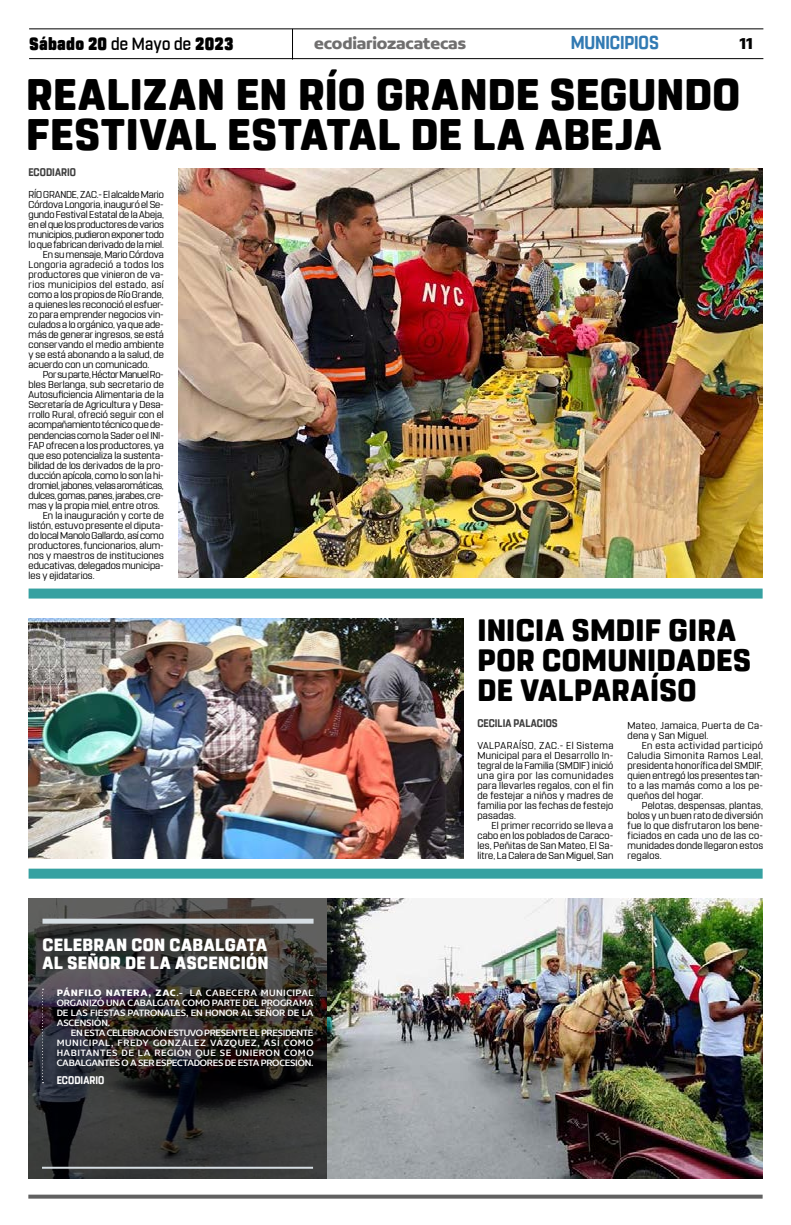
<style>
.page{position:relative;width:791px;height:1225px;background:#fff}
.page>*{position:absolute;margin:0;border:0;box-sizing:border-box;transform-origin:0 0}
.t1{font:800 44px/40px "Rohn Rounded";letter-spacing:.01em;color:#000}
.t2{font:800 30.8px/30px "Rohn Rounded";letter-spacing:.01em;color:#000}
.t3{font:700 18.6px "Rohn Rounded";letter-spacing:-.01em;color:#327ab3;scale:.91 1}
.t4{font:800 17.6px/18px "Rohn Rounded";letter-spacing:.02em;color:#fff}
.t5{font:900 17.6px "Rohn Rounded";letter-spacing:.015em;color:#000;scale:.91 1}
.t6{font:700 16.9px "Concord";letter-spacing:-.01em;color:#706f6f}
.t7{font:700 16.9px "Concord";color:#000}
.t8{font:700 11px "Rohn Rounded";letter-spacing:.005em;color:#3d3d3d;scale:.91 1}
.t9{font:700 11px "Rohn Rounded";letter-spacing:.005em;color:#fff;scale:.91 1}
.t10{font:10px/10px "Rohn Rounded";letter-spacing:.005em;color:#000;text-align:justify}
.t11{font:10px/10px "Concord";letter-spacing:-.02em;color:#fff;text-align:justify}
.t12{font:10px "Rohn Rounded";letter-spacing:-.02em;color:#000}
.t13{font:10px "Rohn Rounded";letter-spacing:-.015em;color:#000}
.t14{font:10px "Rohn Rounded";letter-spacing:-.025em;color:#000}
.t15{font:10px/10px "Rohn Rounded";letter-spacing:.03em;color:#000}
.t16{font:10px "Rohn Rounded";letter-spacing:.04em;color:#000}
.t17{font:10px "Rohn Rounded";letter-spacing:.035em;color:#000}
.s1{font-weight:500}
.s2{font-weight:700}
</style>
<div class="page">
<img style="left:328px;top:898px;width:434px;height:280px">
<svg style="left:28px;top:1194px;width:735px;height:4px;background:#7a7a7a"></svg>
<hr style="left:29px;top:28px;width:734px;height:1px;background:#000">
<hr style="left:29px;top:58px;width:734px;height:1px;background:#000">
<hr style="left:292px;top:29px;width:1px;height:31px;background:#000">
<div style="left:29px;top:588px;width:734px;height:10px;background:#36a1a1"></div>
<div style="left:29px;top:868px;width:734px;height:10px;background:#36a1a1"></div>
<svg style="left:28px;top:898px;width:300px;height:280px;background:#323131"></svg>
<svg style="left:42px;top:988px;width:2px;height:95px"></svg>
<div style="left:43px;top:918px;width:271px;height:5px;background:#d6dee3"></div>
<hr style="left:42px;top:1166px;width:271px;height:2px;background:#d6dee3">
<img style="left:178px;top:168px;width:585px;height:410px">
<img style="left:28px;top:618px;width:435px;height:240px">
<h3 class="t5" style="left:29px;top:33px;width:226px">Sábado 20 <span class="s1">de Mayo de</span> 2023</h3>
<h3 class="t6" style="left:314px;top:33px;width:153px">ecodiariozacatecas</h3>
<h3 class="t3" style="left:571px;top:32px;width:98px">MUNICIPIOS</h3>
<h3 class="t7" style="left:739px;top:33px;width:15px">11</h3>
<h1 class="t1" style="left:26px;top:75px;width:715px">REALIZAN EN RÍO GRANDE SEGUNDO<br>FESTIVAL ESTATAL DE LA ABEJA</h1>
<p class="t13" style="left:29px;top:189px;width:137px">RÍO GRANDE, ZAC.- El alcalde Mario</p>
<p class="t10" style="left:29px;top:200px;width:137px">Córdova Longoria, inauguró el Se-</p>
<p class="t10" style="left:29px;top:210px;width:137px">gundo Festival Estatal de la Abeja,</p>
<p class="t13" style="left:29px;top:219px;width:137px">en el que los productores de varios</p>
<p class="t12" style="left:29px;top:229px;width:137px">municipios, pudieron exponer todo</p>
<p class="t10" style="left:29px;top:240px;width:137px">lo que fabrican derivado de la miel.</p>
<p class="t10" style="left:43px;top:250px;width:123px">En su mensaje, Mario Córdova</p>
<p class="t17" style="left:29px;top:259px;width:137px">Longoria agradeció a todos los</p>
<p class="t10" style="left:29px;top:270px;width:137px">productores que vinieron de va-</p>
<p class="t16" style="left:29px;top:279px;width:137px">rios municipios del estado, así</p>
<p class="t10" style="left:29px;top:290px;width:137px">como a los propios de Río Grande,</p>
<p class="t10" style="left:29px;top:300px;width:137px">a quienes les reconoció el esfuer-</p>
<p class="t10" style="left:29px;top:310px;width:137px">zo para emprender negocios vin-</p>
<p class="t10" style="left:29px;top:320px;width:137px">culados a lo orgánico, ya que ade-</p>
<p class="t10" style="left:29px;top:330px;width:137px">más de generar ingresos, se está</p>
<p class="t10" style="left:29px;top:340px;width:137px">conservando el medio ambiente</p>
<p class="t10" style="left:29px;top:350px;width:137px">y se está abonando a la salud, de</p>
<p class="t10" style="left:29px;top:360px;width:122px">acuerdo con un comunicado.</p>
<p class="t14" style="left:43px;top:369px;width:123px">Por su parte, Héctor Manuel Ro-</p>
<p class="t10" style="left:29px;top:380px;width:137px">bles Berlanga, sub secretario de</p>
<p class="t10" style="left:29px;top:390px;width:137px">Autosuficiencia Alimentaria de la</p>
<p class="t10" style="left:29px;top:400px;width:137px">Secretaría de Agricultura y Desa-</p>
<p class="t10" style="left:29px;top:410px;width:137px">rrollo Rural, ofreció seguir con el</p>
<p class="t10" style="left:29px;top:420px;width:137px">acompañamiento técnico que de-</p>
<p class="t10" style="left:29px;top:430px;width:137px">pendencias como la Sader o el INI-</p>
<p class="t10" style="left:29px;top:440px;width:137px">FAP ofrecen a los productores, ya</p>
<p class="t10" style="left:29px;top:450px;width:137px">que eso potencializa la sustenta-</p>
<p class="t10" style="left:29px;top:460px;width:137px">bilidad de los derivados de la pro-</p>
<p class="t10" style="left:29px;top:470px;width:137px">ducción apícola, como lo son la hi-</p>
<p class="t14" style="left:29px;top:479px;width:137px">dromiel, jabones, velas aromáticas,</p>
<p class="t12" style="left:29px;top:489px;width:137px">dulces, gomas, panes, jarabes, cre-</p>
<p class="t10" style="left:29px;top:500px;width:133px">mas y la propia miel, entre otros.</p>
<p class="t10" style="left:43px;top:510px;width:123px">En la inauguración y corte de</p>
<p class="t10" style="left:29px;top:520px;width:137px">listón, estuvo presente el diputa-</p>
<p class="t10" style="left:29px;top:530px;width:137px">do local Manolo Gallardo, así como</p>
<p class="t10" style="left:29px;top:540px;width:137px">productores, funcionarios, alum-</p>
<p class="t10" style="left:29px;top:550px;width:137px">nos y maestros de instituciones</p>
<p class="t10" style="left:29px;top:560px;width:137px">educativas, delegados municipa-</p>
<p class="t10" style="left:29px;top:570px;width:68px">les y ejidatarios.</p>
<p class="t8" style="left:28px;top:166px;width:54px">ECODIARIO</p>
<h3 class="t4" style="left:43px;top:936px;width:228px">CELEBRAN CON CABALGATA<br>AL SEÑOR DE LA ASCENCIÓN</h3>
<p class="t11" style="left:57px;top:987px;width:258px"><span class="s2">PÁNFILO NATERA, ZAC</span>.- LA CABECERA MUNICIPAL ORGANIZÓ UNA CABALGATA COMO PARTE DEL PROGRAMA DE LAS FIESTAS PATRONALES, EN HONOR AL SEÑOR DE LA ASCENSIÓN.</p>
<p class="t11" style="left:57px;top:1027px;width:258px;text-indent:14px">EN ESTA CELEBRACIÓN ESTUVO PRESENTE EL PRESIDENTE MUNICIPAL, FREDY GONZÁLEZ VÁZQUEZ, ASÍ COMO HABITANTES DE LA REGIÓN QUE SE UNIERON COMO CABALGANTES O A SER ESPECTADORES DE ESTA PROCESIÓN.</p>
<p class="t9" style="left:57px;top:1074px;width:54px">ECODIARIO</p>
<h2 class="t2" style="left:477px;top:615px;width:275px">INICIA SMDIF GIRA<br>POR COMUNIDADES<br>DE VALPARAÍSO</h2>
<p class="t10" style="left:477px;top:740px;width:137px">VALPARAÍSO, ZAC.- El Sistema Municipal para el Desarrollo In&shy;tegral de la Familia (SMDIF) inició una gira por las comunidades para llevarles regalos, con el fin de festejar a niños y madres de familia por las fechas de festejo pasadas.</p>
<p class="t10" style="left:477px;top:820px;width:137px;text-indent:14px">El primer recorrido se lleva a cabo en los poblados de Caraco&shy;les, Peñitas de San Mateo, El Sa&shy;litre, La Calera de San Miguel, San</p>
<p class="t8" style="left:477px;top:716px;width:90px">CECILIA PALACIOS</p>
<p class="t15" style="left:627px;top:720px;width:137px">Mateo, Jamaica, Puerta de Ca&shy;dena y San Miguel.</p>
<p class="t10" style="left:627px;top:740px;width:137px;text-indent:14px">En esta actividad participó Caludia Simonita Ramos Leal, presidenta honorífica del SMDIF, quien entregó los presentes tan&shy;to a las mamás como a los pe&shy;queños del hogar.</p>
<p class="t10" style="left:627px;top:800px;width:137px;text-indent:14px">Pelotas, despensas, plantas, bolos y un buen rato de diversión fue lo que disfrutaron los bene&shy;ficiados en cada uno de las co&shy;munidades donde llegaron estos regalos.</p>
</div>
